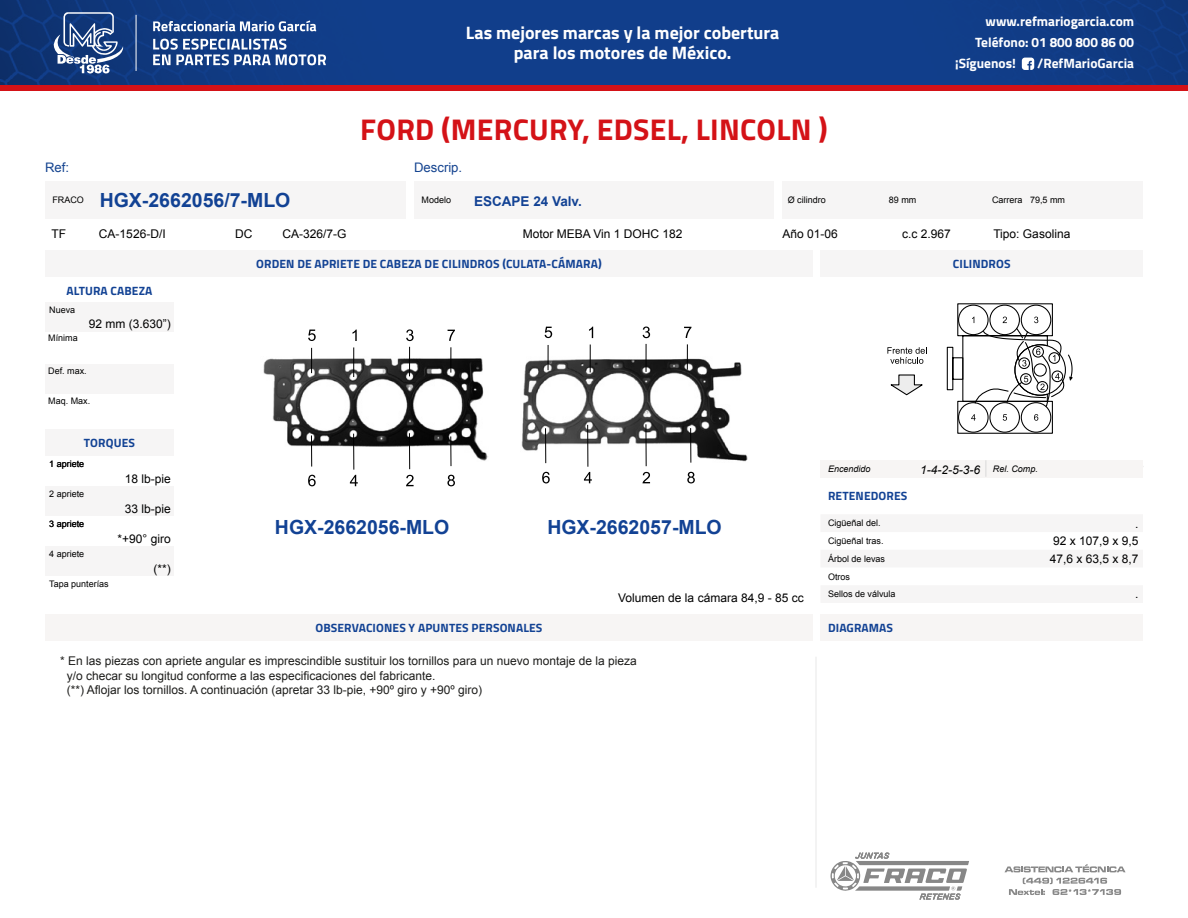
<style>
.page{position:relative;width:1188px;height:918px;background:#fff}
.page>*{position:absolute;margin:0;border:0;box-sizing:border-box;transform-origin:0 0}
.t1{font:700 30px "Titillium Web";letter-spacing:.01em;color:#d41217}
.t2{font:700 19.5px "Arial";color:#124294}
.t3{font:700 18px/19.5px "Titillium Web";color:#fff;text-align:center}
.t4{font:700 13.5px "Titillium Web";color:#fff}
.t5{font:700 13.5px "Arial";color:#124294}
.t6{font:13.2px "Arial";color:#154490}
.t7{font:12px/14.4px "Arial";color:#1d1d1b}
.t8{font:12px "Arial";color:#000}
.t9{font:700 12px "Titillium Web";letter-spacing:.01em;color:#124294}
.t10{font:italic 12px "Arial";color:#000}
.t11{font:9px/17.7px "Arial";color:#000}
.t12{font:italic 9px "Arial";color:#000}
</style>
<div class="page">
<img style="left:0;top:0;width:1188px;height:86px">
<div style="left:0;top:86px;width:1188px;height:5px;background:#d41217"></div>
<svg style="left:1022px;top:58px;width:12px;height:12px"></svg>
<svg style="left:52px;top:12px;width:73px;height:62px;background:#496699"></svg>
<svg style="left:153px;top:20px;width:163px;height:11px"></svg>
<svg style="left:153px;top:39px;width:173px;height:26px"></svg>
<hr style="left:136px;top:15px;width:1px;height:56px;background:#fff">
<div style="left:45px;top:181px;width:360px;height:38px;background:#f6f5f5"></div>
<div style="left:45px;top:302px;width:129px;height:30px;background:#f6f5f5"></div>
<div style="left:45px;top:364px;width:129px;height:30px;background:#f6f5f5"></div>
<div style="left:45px;top:250px;width:768px;height:27px;background:#f6f5f5"></div>
<div style="left:45px;top:614px;width:768px;height:27px;background:#f7f5f4"></div>
<div style="left:45px;top:429px;width:129px;height:27px;background:#f6f5f5"></div>
<div style="left:820px;top:250px;width:323px;height:27px;background:#f6f5f5"></div>
<div style="left:820px;top:614px;width:323px;height:27px;background:#f7f5f4"></div>
<hr style="left:816px;top:657px;width:1px;height:231px;background:#e8e8e8">
<div style="left:45px;top:486px;width:129px;height:30px;background:#f6f5f5"></div>
<div style="left:45px;top:546px;width:129px;height:30px;background:#f6f5f5"></div>
<div style="left:820px;top:460px;width:166px;height:18px;background:#f7f5f4"></div>
<div style="left:986px;top:460px;width:157px;height:18px;background:#f7f5f4"></div>
<svg style="left:986px;top:461px;width:1px;height:15px"></svg>
<svg style="left:830px;top:853px;width:139px;height:47px"></svg>
<svg style="left:1005px;top:864px;width:121px;height:8px"></svg>
<svg style="left:1009px;top:878px;width:112px;height:17px"></svg>
<div style="left:782px;top:181px;width:361px;height:38px;background:#f6f5f5"></div>
<div style="left:414px;top:181px;width:360px;height:38px;background:#f6f5f5"></div>
<img style="left:263px;top:357px;width:225px;height:104px">
<svg style="left:311px;top:348px;width:1px;height:25px"></svg>
<hr style="left:311px;top:435px;width:1px;height:32px;background:#000">
<svg style="left:308px;top:330px;width:8px;height:11px"></svg>
<svg style="left:308px;top:475px;width:8px;height:11px"></svg>
<hr style="left:353px;top:347px;width:1px;height:30px;background:#000">
<hr style="left:353px;top:434px;width:1px;height:36px;background:#000">
<svg style="left:352px;top:330px;width:5px;height:11px"></svg>
<svg style="left:350px;top:475px;width:8px;height:11px"></svg>
<svg style="left:409px;top:347px;width:1px;height:29px"></svg>
<hr style="left:409px;top:433px;width:1px;height:36px;background:#000">
<svg style="left:406px;top:329px;width:8px;height:12px"></svg>
<svg style="left:406px;top:475px;width:8px;height:11px"></svg>
<svg style="left:451px;top:347px;width:1px;height:26px"></svg>
<hr style="left:451px;top:436px;width:1px;height:30px;background:#000">
<svg style="left:448px;top:330px;width:7px;height:11px"></svg>
<svg style="left:447px;top:475px;width:8px;height:11px"></svg>
<img style="left:521px;top:357px;width:227px;height:106px">
<svg style="left:548px;top:345px;width:1px;height:25px"></svg>
<hr style="left:545px;top:428px;width:1px;height:35px;background:#000">
<svg style="left:545px;top:327px;width:7px;height:11px"></svg>
<svg style="left:542px;top:472px;width:8px;height:11px"></svg>
<svg style="left:590px;top:345px;width:1px;height:27px"></svg>
<hr style="left:587px;top:425px;width:1px;height:42px;background:#000">
<svg style="left:589px;top:327px;width:4px;height:11px"></svg>
<svg style="left:584px;top:472px;width:8px;height:11px"></svg>
<svg style="left:646px;top:344px;width:1px;height:28px"></svg>
<hr style="left:646px;top:424px;width:1px;height:42px;background:#000">
<svg style="left:643px;top:327px;width:7px;height:11px"></svg>
<svg style="left:643px;top:472px;width:7px;height:11px"></svg>
<svg style="left:687px;top:344px;width:1px;height:26px"></svg>
<hr style="left:690px;top:428px;width:1px;height:35px;background:#000">
<svg style="left:684px;top:327px;width:7px;height:11px"></svg>
<svg style="left:687px;top:472px;width:8px;height:11px"></svg>
<svg style="left:890px;top:374px;width:33px;height:22px"></svg>
<svg style="left:887px;top:347px;width:40px;height:17px"></svg>
<svg style="left:946px;top:303px;width:127px;height:131px"></svg>
<h3 class="t3" style="left:466px;top:22px;width:315px">Las mejores marcas y la mejor cobertura para los motores de México.</h3>
<p class="t4" style="left:986px;top:11px;width:150px">www.refmariogarcia.com</p>
<p class="t4" style="left:975px;top:32px;width:161px">Teléfono: 01 800 800 86 00</p>
<p class="t4" style="left:955px;top:53px;width:62px">¡Síguenos!</p>
<p class="t4" style="left:1037px;top:53px;width:98px">/RefMarioGarcia</p>
<h1 class="t1" style="left:360px;top:107px;width:469px">FORD (MERCURY, EDSEL, LINCOLN )</h1>
<p class="t6" style="left:45px;top:159px;width:26px">Ref:</p>
<p class="t11" style="left:52px;top:191px;width:33px">FRACO</p>
<h2 class="t2" style="left:100px;top:187px;width:192px">HGX-2662056/7-MLO</h2>
<p class="t6" style="left:414px;top:159px;width:50px">Descrip.</p>
<p class="t11" style="left:422px;top:191px;width:31px">Modelo</p>
<p class="t5" style="left:474px;top:192px;width:109px">ESCAPE 24 Valv.</p>
<p class="t8" style="left:51px;top:225px;width:16px">TF</p>
<p class="t8" style="left:99px;top:225px;width:68px">CA-1526-D/I</p>
<p class="t8" style="left:235px;top:225px;width:19px">DC</p>
<p class="t8" style="left:282px;top:225px;width:66px">CA-326/7-G</p>
<p class="t8" style="left:523px;top:225px;width:161px">Motor MEBA Vin 1 DOHC 182</p>
<p class="t11" style="left:788px;top:191px;width:40px">Ø cilindro</p>
<p class="t11" style="left:889px;top:191px;width:29px">89 mm</p>
<p class="t11" style="left:992px;top:191px;width:75px">Carrera 79,5 mm</p>
<p class="t8" style="left:782px;top:225px;width:57px">Año 01-06</p>
<p class="t8" style="left:902px;top:225px;width:50px">c.c 2.967</p>
<p class="t8" style="left:993px;top:225px;width:78px">Tipo: Gasolina</p>
<p class="t9" style="left:67px;top:281px;width:87px">ALTURA CABEZA</p>
<p class="t11" style="left:49px;top:301px;width:28px">Nueva</p>
<p class="t8" style="left:89px;top:316px;width:84px">92 mm (3.630”)</p>
<p class="t11" style="left:48px;top:329px;width:31px">Mínima</p>
<p class="t11" style="left:48px;top:362px;width:40px">Def. max.</p>
<p class="t11" style="left:48px;top:392px;width:44px">Maq. Max.</p>
<p class="t9" style="left:84px;top:433px;width:53px">TORQUES</p>
<p class="t11" style="left:49px;top:455px;width:37px">1 apriete</p>
<p class="t11" style="left:49px;top:485px;width:37px">2 apriete</p>
<p class="t11" style="left:49px;top:515px;width:37px">3 apriete</p>
<p class="t11" style="left:49px;top:545px;width:37px">4 apriete</p>
<p class="t11" style="left:49px;top:575px;width:61px">Tapa punterías</p>
<p class="t8" style="left:125px;top:471px;width:48px">18 lb-pie</p>
<p class="t8" style="left:125px;top:501px;width:48px">33 lb-pie</p>
<p class="t8" style="left:118px;top:531px;width:55px">*+90° giro</p>
<p class="t8" style="left:153px;top:561px;width:19px">(**)</p>
<p class="t9" style="left:256px;top:254px;width:347px">ORDEN DE APRIETE DE CABEZA DE CILINDROS (CULATA-CÁMARA)</p>
<h2 class="t2" style="left:275px;top:514px;width:176px">HGX-2662056-MLO</h2>
<h2 class="t2" style="left:547px;top:514px;width:176px">HGX-2662057-MLO</h2>
<p class="t9" style="left:316px;top:618px;width:228px">OBSERVACIONES Y APUNTES PERSONALES</p>
<p class="t8" style="left:618px;top:590px;width:187px">Volumen de la cámara 84,9 - 85 cc</p>
<p class="t7" style="left:67px;top:654px;width:572px;text-indent:-7px">* En las piezas con apriete angular es imprescindible sustituir los tornillos para un nuevo montaje de la pieza y/o checar su longitud conforme a las especificaciones del fabricante.<br>(**) Aflojar los tornillos. A continuación (apretar 33 lb-pie, +90º giro y +90º giro)</p>
<p class="t9" style="left:953px;top:254px;width:59px">CILINDROS</p>
<p class="t10" style="left:920px;top:462px;width:62px">1-4-2-5-3-6</p>
<p class="t12" style="left:828px;top:463px;width:44px">Encendido</p>
<p class="t12" style="left:993px;top:463px;width:47px">Rel. Comp.</p>
<p class="t9" style="left:828px;top:487px;width:81px">RETENEDORES</p>
<p class="t11" style="left:828px;top:514px;width:54px">Cigüeñal del.</p>
<p class="t8" style="left:1135px;top:515px;width:5px">.</p>
<p class="t11" style="left:828px;top:532px;width:57px">Cigüeñal tras.</p>
<p class="t8" style="left:1053px;top:533px;width:87px">92 x 107,9 x 9,5</p>
<p class="t11" style="left:828px;top:550px;width:59px">Árbol de levas</p>
<p class="t8" style="left:1050px;top:551px;width:90px">47,6 x 63,5 x 8,7</p>
<p class="t11" style="left:828px;top:568px;width:69px">Otros<br>Sellos de válvula</p>
<p class="t8" style="left:1135px;top:586px;width:5px">.</p>
<p class="t9" style="left:828px;top:618px;width:67px">DIAGRAMAS</p>
</div>
